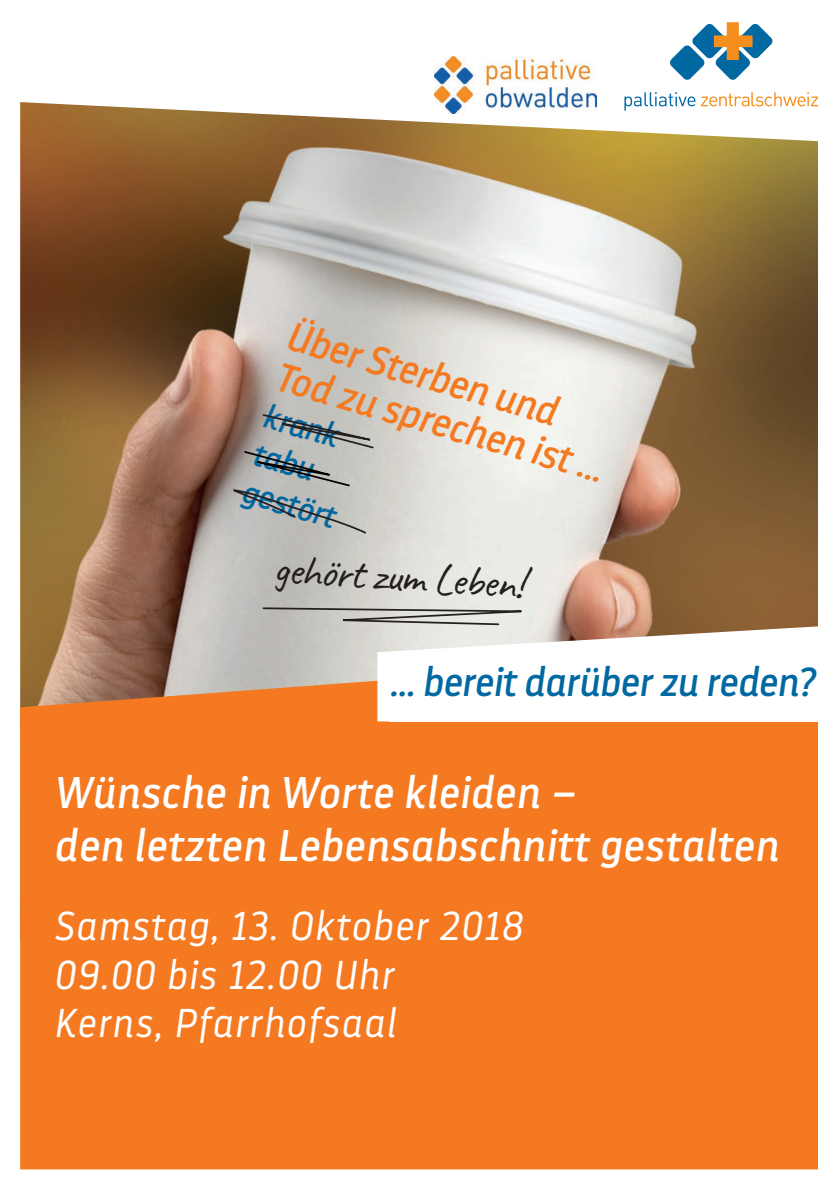
<style>
.page{position:relative;width:840px;height:1191px;background:#fff}
.page>*{position:absolute;margin:0;border:0;box-sizing:border-box;transform-origin:0 0}
.t1{font:italic 44px "Darwin Pro";letter-spacing:.025em;color:#fff}
.t2{font:44px "Caveat";color:#231f20}
.t3{font:italic 300 40px "Darwin Pro";letter-spacing:.05em;color:#fff}
.t4{font:italic 40px "Darwin Pro";color:#f47921}
.t5{font:italic 40px "Darwin Pro";color:#0168a1}
.t6{font:italic 32.6px "Darwin Pro";color:#0168a1}
</style>
<div class="page">
<img style="left:20px;top:102px;width:797px;height:546px">
<div style="left:20px;top:648px;width:797px;height:521px;background:#f47921"></div>
<svg style="left:377px;top:625px;width:441px;height:96px"></svg>
<div style="left:389px;top:665px;width:443px;height:56px;background:#fff"></div>
<svg style="left:211px;top:413px;width:164px;height:122px;background:#aca7a2"></svg>
<svg style="left:261px;top:606px;width:317px;height:20px;background:#b9b5b0"></svg>
<svg style="left:670px;top:22px;width:102px;height:58px"></svg>
<svg style="left:624px;top:92px;width:193px;height:19px"></svg>
<img style="left:434px;top:57px;width:162px;height:56px">
<p class="t4" style="left:295px;top:309px;width:281px;rotate:16deg">Über Sterben und</p>
<p class="t4" style="left:283px;top:350px;width:341px;rotate:16deg">Tod zu sprechen ist ...</p>
<p class="t6" style="left:270px;top:394px;width:78px;rotate:16deg">krank</p>
<p class="t6" style="left:259px;top:432px;width:64px;rotate:16deg">tabu</p>
<p class="t6" style="left:248px;top:470px;width:97px;rotate:16deg">gestört</p>
<p class="t2" style="left:275px;top:540px;width:252px;rotate:4deg">gehört zum Leben!</p>
<p class="t5" style="left:389px;top:655px;width:426px">... bereit darüber zu reden?</p>
<p class="t1" style="left:54px;top:764px;width:522px">Wünsche in Worte kleiden –</p>
<p class="t1" style="left:54px;top:816px;width:725px">den letzten Lebensabschnitt gestalten</p>
<p class="t3" style="left:54px;top:900px;width:469px">Samstag, 13. Oktober 2018</p>
<p class="t3" style="left:54px;top:948px;width:341px">09.00 bis 12.00 Uhr</p>
<p class="t3" style="left:54px;top:996px;width:342px">Kerns, Pfarrhofsaal</p>
</div>
